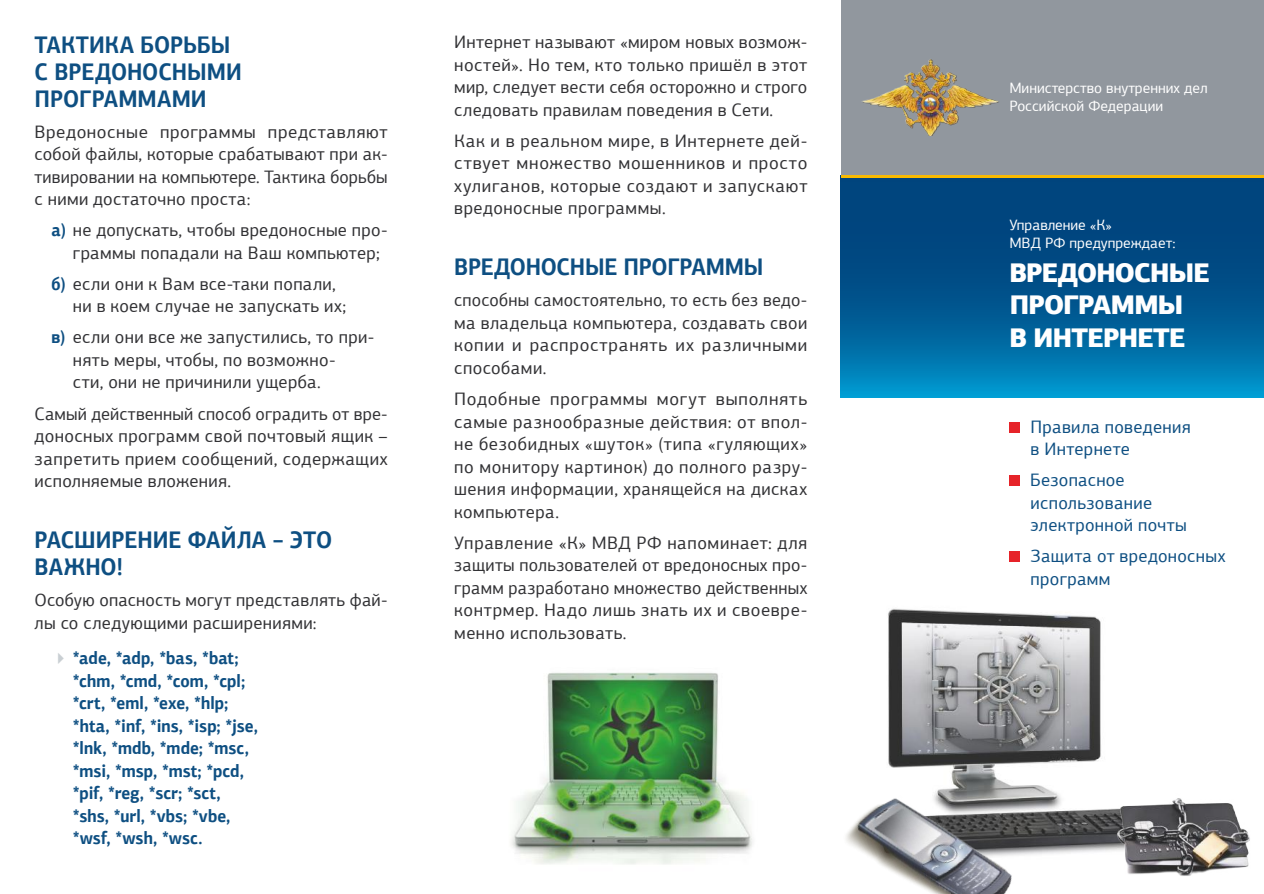
<style>
.page{position:relative;width:1264px;height:894px;background:#fff}
.page>*{position:absolute;margin:0;border:0;box-sizing:border-box;transform-origin:0 0}
.t1{font:900 27px/32.4px "PF Agora Sans Pro";letter-spacing:-.03em;color:#fff;scale:.95 1}
.t2{font:700 24px/27px "PF Agora Sans Pro";color:#0e4f82;scale:.9 1}
.t3{font:18px/22.5px "PF Agora Sans Pro";letter-spacing:.02em;color:#323235;text-align:justify}
.t4{font:700 18px/22.5px "PF Agora Sans Pro";letter-spacing:.005em;color:#0e4f82;scale:.9 1}
.t5{font:18px/22.5px "PF Agora Sans Pro";letter-spacing:.015em;color:#0e4f82}
.t6{font:15px/18px "PF Agora Sans Pro";color:#fff}
.s1{font-weight:700;color:#0e4f82}
</style>
<div class="page">
<div style="left:840px;top:0;width:423px;height:178px;background:#91979e"></div>
<svg style="left:840px;top:178px;width:423px;height:220px;background:#005b93"></svg>
<hr style="left:840px;top:176px;width:423px;height:2px;background:#f9ba00">
<img style="left:511px;top:672px;width:242px;height:192px">
<div style="left:1009px;top:422px;width:10px;height:10px;background:#e62329"></div>
<div style="left:1009px;top:475px;width:10px;height:11px;background:#e62329"></div>
<div style="left:1009px;top:551px;width:10px;height:11px;background:#e62329"></div>
<img style="left:862px;top:59px;width:137px;height:76px">
<img style="left:888px;top:608px;width:226px;height:247px">
<img style="left:1114px;top:798px;width:136px;height:78px">
<img style="left:846px;top:741px;width:188px;height:152px">
<h2 class="t2" style="left:35px;top:31px;width:232px">Тактика борьбы с вредоносными программами</h2>
<p class="t3" style="left:35px;top:120px;width:354px">Вредоносные программы представляют собой файлы, которые срабатывают при ак&shy;тивировании на компьютере. Тактика борьбы с ними достаточно проста:</p>
<p class="t3" style="left:73px;top:219px;width:316px;text-indent:-21px"><span class="s1">а)</span> не допускать, чтобы вредоносные про&shy;граммы попадали на Ваш компьютер;</p>
<p class="t3" style="left:73px;top:272px;width:275px;text-indent:-21px"><span class="s1">б)</span> если они к Вам все-таки попали, ни в коем случае не запускать их;</p>
<p class="t3" style="left:73px;top:326px;width:303px;text-align:left;text-indent:-21px"><span class="s1">в)</span> если они все же запустились, то при&shy;нять меры, чтобы, по возможно-<br>сти, они не причинили ущерба.</p>
<p class="t3" style="left:35px;top:402px;width:354px">Самый действенный способ оградить от вре&shy;доносных программ свой почтовый ящик – запретить прием сообщений, содержащих исполняемые вложения.</p>
<h2 class="t2" style="left:35px;top:526px;width:332px">Расширение файла – это важно!</h2>
<p class="t3" style="left:35px;top:588px;width:354px">Особую опасность могут представлять фай&shy;лы со следующими расширениями:</p>
<p class="t4" style="left:73px;top:646px;width:207px">*ade, *adp, *bas, *bat; *chm, *cmd, *com, *cpl; *crt, *eml, *exe, *hlp; *hta, *inf, *ins, *isp; *jse, *lnk, *mdb, *mde; *msc, *msi, *msp, *mst; *pcd, *pif, *reg, *scr; *sct, *shs, *url, *vbs; *vbe, *wsf, *wsh, *wsc.</p>
<p class="t3" style="left:454px;top:31px;width:354px">Интернет называют «миром новых возмож&shy;ностей». Но тем, кто только пришёл в этот мир, следует вести себя осторожно и строго следовать правилам поведения в Сети.</p>
<p class="t3" style="left:454px;top:129px;width:354px">Как и в реальном мире, в Интернете дей&shy;ствует множество мошенников и просто хулиганов, которые создают и запускают вредоносные программы.</p>
<h2 class="t2" style="left:454px;top:253px;width:345px">Вредоносные программы</h2>
<p class="t3" style="left:454px;top:289px;width:354px">способны самостоятельно, то есть без ведо&shy;ма владельца компьютера, создавать свои копии и распространять их различными способами.</p>
<p class="t3" style="left:454px;top:387px;width:354px">Подобные программы могут выполнять самые разнообразные действия: от впол&shy;не безобидных «шуток» (типа «гуляющих» по монитору картинок) до полного разру&shy;шения информации, хранящейся на дисках компьютера.</p>
<p class="t3" style="left:454px;top:531px;width:354px">Управление «К» МВД РФ напоминает: для защиты пользователей от вредоносных про&shy;грамм разработано множество действенных контрмер. Надо лишь знать их и своевре&shy;менно использовать.</p>
<p class="t6" style="left:1009px;top:79px;width:200px">Министерство внутренних дел<br>Российской Федерации</p>
<p class="t6" style="left:1009px;top:216px;width:168px">Управление «К»<br>МВД РФ предупреждает:</p>
<h1 class="t1" style="left:1009px;top:256px;width:212px">Вредоносные программы<br>в Интернете</h1>
<p class="t5" style="left:1030px;top:415px;width:162px">Правила поведения в Интернете</p>
<p class="t5" style="left:1030px;top:468px;width:158px">Безопасное использование электронной почты</p>
<p class="t5" style="left:1030px;top:544px;width:196px">Защита от вредоносных программ</p>
</div>
